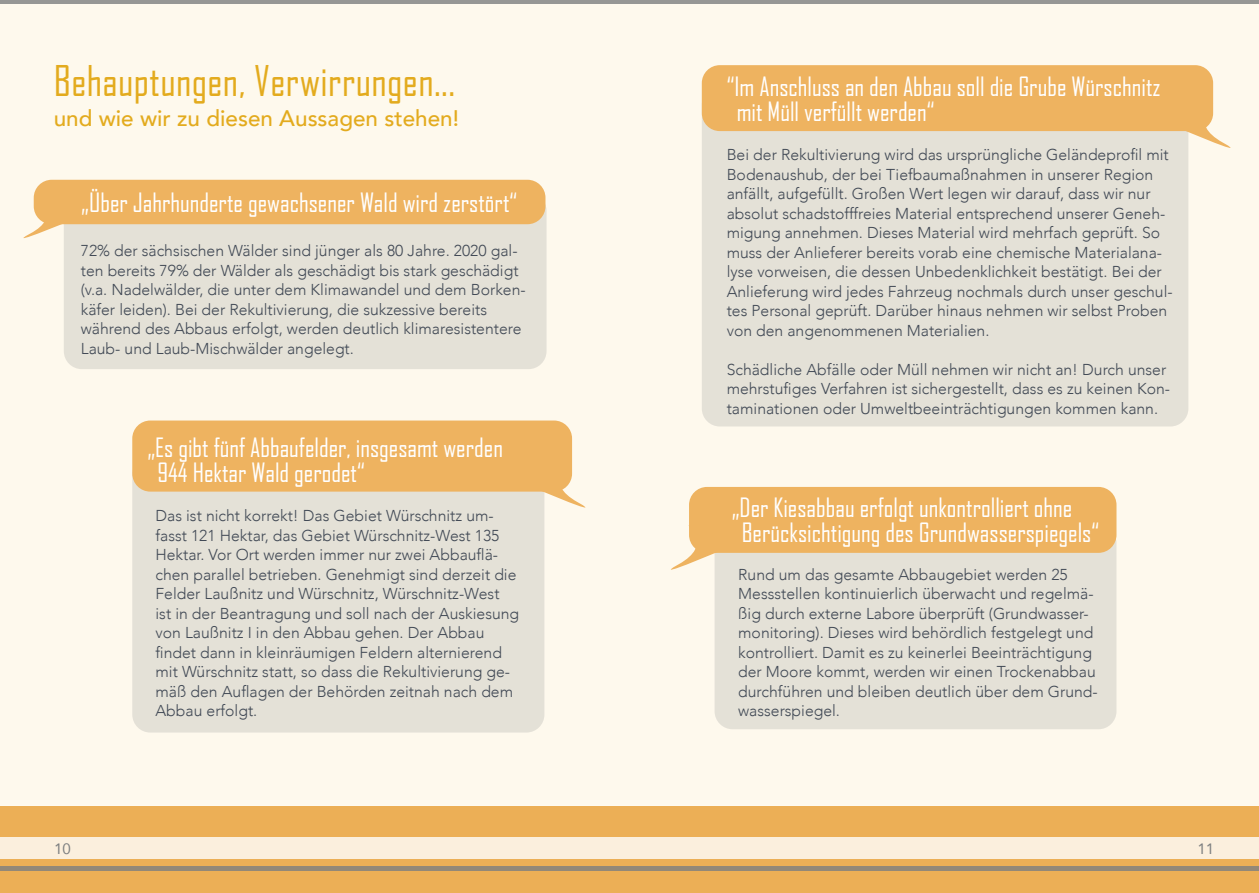
<style>
.page{position:relative;width:1259px;height:893px;background:#fff}
.page>*{position:absolute;margin:0;border:0;box-sizing:border-box;transform-origin:0 0}
.t1{font:40.5px "Agency FB";letter-spacing:.01em;color:#e3ab1e}
.t2{font:25.5px/25.5px "Agency FB";color:#fff}
.t3{font:500 22.5px "Avenir";color:#e3ab1e}
.t4{font:300 15.75px/19.5px "Avenir";color:#414955}
.t5{font:15px "Avenir";color:#7d7f80}
</style>
<div class="page">
<div style="left:0;top:4px;width:1259px;height:802px;background:#fef9ed"></div>
<div style="left:0;top:806px;width:1259px;height:87px;background:#ecaf56"></div>
<div style="left:0;top:838px;width:1259px;height:21px;background:#fbefdd"></div>
<div style="left:0;top:866px;width:1259px;height:5px;background:#938877"></div>
<hr style="left:0;top:0;width:1259px;height:4px;background:#969795">
<div style="left:132px;top:456px;width:412px;height:276px;background:#e4e1d7;border-radius:18px"></div>
<div style="left:132px;top:420px;width:440px;height:72px;background:#eeb360;border-radius:18px"></div>
<svg style="left:521px;top:463px;width:91px;height:59px"></svg>
<div style="left:714px;top:525px;width:402px;height:204px;background:#e4e1d7;border-radius:18px"></div>
<div style="left:689px;top:487px;width:427px;height:66px;background:#eeb360;border-radius:18px"></div>
<svg style="left:644px;top:525px;width:91px;height:59px"></svg>
<div style="left:702px;top:87px;width:486px;height:339px;background:#e4e1d7;border-radius:18px"></div>
<div style="left:702px;top:65px;width:511px;height:66px;background:#eeb360;border-radius:18px"></div>
<svg style="left:1166px;top:103px;width:91px;height:59px"></svg>
<div style="left:64px;top:193px;width:482px;height:176px;background:#e4e1d7;border-radius:18px"></div>
<div style="left:34px;top:180px;width:511px;height:44px;background:#eeb360;border-radius:18px"></div>
<svg style="left:0;top:200px;width:80px;height:50px"></svg>
<h1 class="t1" style="left:54px;top:56px;width:403px">Behauptungen, Verwirrungen...</h1>
<h3 class="t3" style="left:54px;top:98px;width:407px">und wie wir zu diesen Aussagen stehen!</h3>
<h2 class="t2" style="left:81px;top:189px;width:437px">„Über Jahrhunderte gewachsener Wald wird zerstört“</h2>
<p class="t4" style="left:81px;top:241px;width:446px">72% der sächsischen Wälder sind jünger als 80 Jahre. 2020 gal&shy;ten bereits 79% der Wälder als geschädigt bis stark geschädigt (v.a. Nadelwälder, die unter dem Klimawandel und dem Borken&shy;käfer leiden). Bei der Rekultivierung, die sukzessive bereits während des Abbaus erfolgt, werden deutlich klimaresistentere Laub- und Laub-Mischwälder angelegt.</p>
<h2 class="t2" style="left:157px;top:434px;width:347px;text-indent:-10px">„Es gibt fünf Abbaufelder, insgesamt werden<br>944 Hektar Wald gerodet“</h2>
<p class="t4" style="left:155px;top:506px;width:365px">Das ist nicht korrekt! Das Gebiet Würschnitz um&shy;fasst 121 Hektar, das Gebiet Würschnitz-West 135<br>Hektar. Vor Ort werden immer nur zwei Abbauflä&shy;chen parallel betrieben. Genehmigt sind derzeit die Felder Laußnitz und Würschnitz, Würschnitz-West ist in der Beantragung und soll nach der Auskiesung von Laußnitz I in den Abbau gehen. Der Abbau findet dann in kleinräumigen Feldern alternierend mit Würschnitz statt, so dass die Rekultivierung ge&shy;mäß den Auflagen der Behörden zeitnah nach dem Abbau erfolgt.</p>
<h2 class="t2" style="left:736px;top:73px;width:425px;text-indent:-10px">“Im Anschluss an den Abbau soll die Grube Würschnitz mit Müll verfüllt werden“</h2>
<p class="t4" style="left:726px;top:145px;width:447px">Bei der Rekultivierung wird das ursprüngliche Geländeprofil mit Bodenaushub, der bei Tiefbaumaßnahmen in unserer Region anfällt, aufgefüllt. Großen Wert legen wir darauf, dass wir nur absolut schadstofffreies Material entsprechend unserer Geneh&shy;migung annehmen. Dieses Material wird mehrfach geprüft. So muss der Anlieferer bereits vorab eine chemische Materialana&shy;lyse vorweisen, die dessen Unbedenklichkeit bestätigt. Bei der Anlieferung wird jedes Fahrzeug nochmals durch unser geschul&shy;tes Personal geprüft. Darüber hinaus nehmen wir selbst Proben von den angenommenen Materialien.</p>
<p class="t4" style="left:726px;top:360px;width:445px">Schädliche Abfälle oder Müll nehmen wir nicht an! Durch unser mehrstufiges Verfahren ist sichergestellt, dass es zu keinen Kon&shy;taminationen oder Umweltbeeinträchtigungen kommen kann.</p>
<h2 class="t2" style="left:742px;top:494px;width:359px;text-indent:-10px">„Der Kiesabbau erfolgt unkontrolliert ohne<br>Berücksichtigung des Grundwasserspiegels“</h2>
<p class="t4" style="left:738px;top:565px;width:361px">Rund um das gesamte Abbaugebiet werden 25<br>Messstellen kontinuierlich überwacht und regelmä&shy;ßig durch externe Labore überprüft (Grundwasser&shy;monitoring). Dieses wird behördlich festgelegt und kontrolliert. Damit es zu keinerlei Beeinträchtigung der Moore kommt, werden wir einen Trockenabbau durchführen und bleiben deutlich über dem Grund&shy;wasserspiegel.</p>
<p class="t5" style="left:54px;top:836px;width:18px">10</p>
<p class="t5" style="left:1197px;top:836px;width:18px">11</p>
</div>
